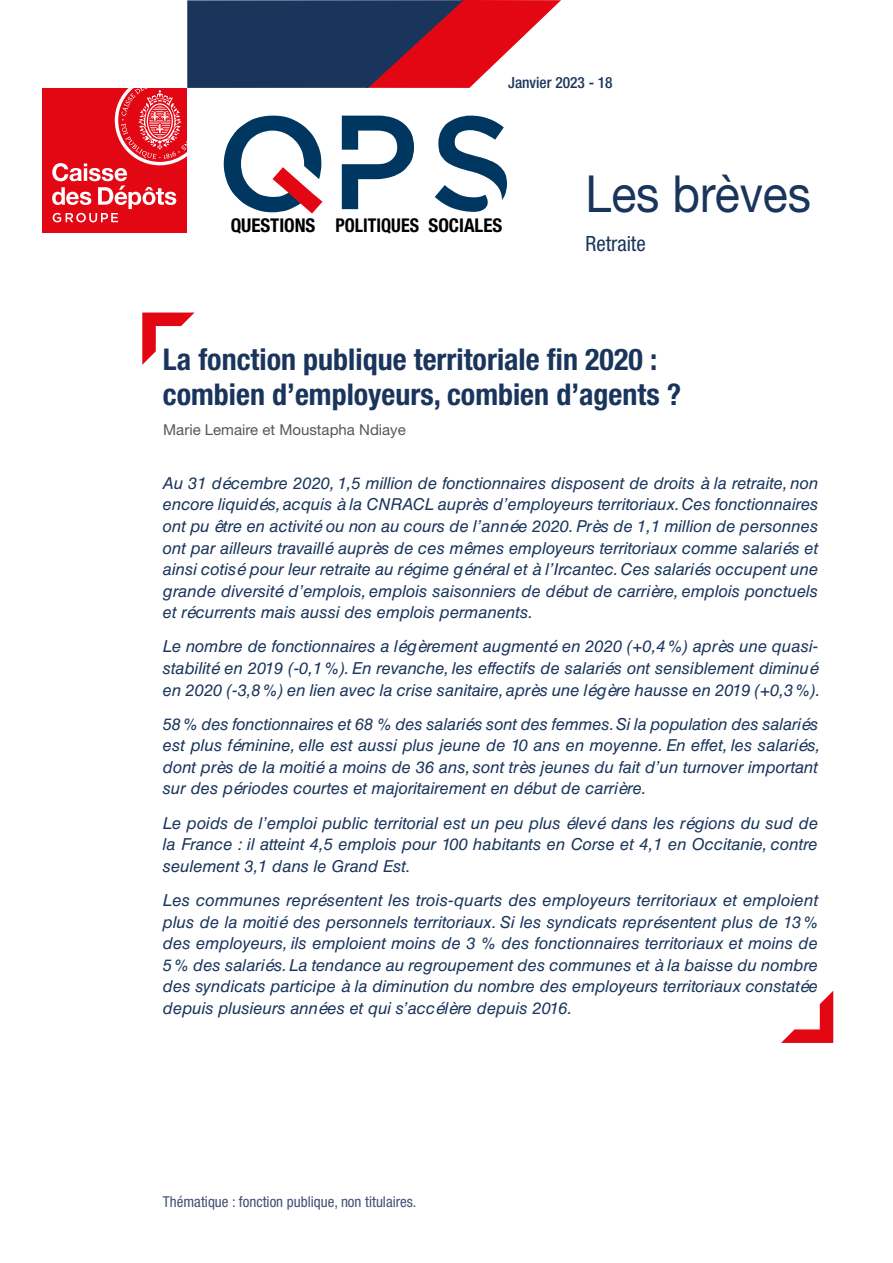
<style>
.page{position:relative;width:893px;height:1263px;background:#fff}
.page>*{position:absolute;margin:0;border:0;box-sizing:border-box;transform-origin:0 0}
.t1{font:51.15px "Helvetica Neue LT Pro";color:#1a355c;scale:.91 1}
.TITRE{font:700 condensed 30px/34.5px "Helvetica Neue LT Std";color:#1a355c}
.t2{font:condensed 21px "Helvetica Neue LT Pro";color:#1a355c}
.t3{font:700 condensed 19.05px "Helvetica Neue LT Std";color:#000}
.Texte_9{font:italic 16.5px/21.6px "Helvetica LT Std";color:#1a355c;text-align:justify}
.t4{font:500 condensed 15.45px "Helvetica Neue LT Pro";color:#1a355c}
.Texte_9-2{font:condensed 15px "Helvetica Neue LT Pro";color:#434f74}
.Texte_paragraphe{font:15px "Helvetica Neue LT Pro";color:#575756}
</style>
<div class="page">
<div style="left:42px;top:88px;width:145px;height:145px;background:#e30613"></div>
<svg style="left:52px;top:0;width:509px;height:222px"></svg>
<svg style="left:781px;top:991px;width:52px;height:52px"></svg>
<svg style="left:142px;top:313px;width:52px;height:52px"></svg>
<p class="t4" style="left:508px;top:73px;width:106px">Janvier 2023 - 18</p>
<p class="t3" style="left:231px;top:213px;width:273px">QUESTIONS POLITIQUES SOCIALES</p>
<h1 class="t1" style="left:585px;top:162px;width:249px">Les brèves</h1>
<p class="t2" style="left:585px;top:231px;width:62px">Retraite</p>
<p class="TITRE" style="left:163px;top:342px;width:520px">La fonction publique territoriale fin 2020 : combien d’employeurs, combien d’agents ?</p>
<p class="Texte_paragraphe" style="left:163px;top:420px;width:244px">Marie Lemaire et Moustapha Ndiaye</p>
<p class="Texte_9" style="left:163px;top:472px;width:657px">Au 31 décembre 2020, 1,5 million de fonctionnaires disposent de droits à la retraite, non encore liquidés, acquis à la CNRACL auprès d’employeurs territoriaux. Ces fonctionnaires ont pu être en activité ou non au cours de l’année 2020. Près de 1,1 million de personnes ont par ailleurs travaillé auprès de ces mêmes employeurs territoriaux comme salariés et ainsi cotisé pour leur retraite au régime général et à l’Ircantec. Ces salariés occupent une grande diversité d’emplois, emplois saisonniers de début de carrière, emplois ponctuels et récurrents mais aussi des emplois permanents.</p>
<p class="Texte_9" style="left:163px;top:636px;width:659px;text-align:left">Le nombre de fonctionnaires a légèrement augmenté en 2020 (+0,4%) après une quasi&shy;stabilité en 2019 (-0,1%). En revanche, les effectifs de salariés ont sensiblement diminué en 2020 (-3,8%) en lien avec la crise sanitaire, après une légère hausse en 2019 (+0,3%).</p>
<p class="Texte_9" style="left:163px;top:713px;width:659px;text-align:left">58% des fonctionnaires et 68 % des salariés sont des femmes. Si la population des salariés est plus féminine, elle est aussi plus jeune de 10 ans en moyenne. En effet, les salariés, dont près de la moitié a moins de 36 ans, sont très jeunes du fait d’un turnover important sur des périodes courtes et majoritairement en début de carrière.</p>
<p class="Texte_9" style="left:163px;top:812px;width:657px">Le poids de l’emploi public territorial est un peu plus élevé dans les régions du sud de la France : il atteint 4,5 emplois pour 100 habitants en Corse et 4,1 en Occitanie, contre seulement 3,1 dans le Grand Est.</p>
<p class="Texte_9" style="left:163px;top:889px;width:657px">Les communes représentent les trois-quarts des employeurs territoriaux et emploient plus de la moitié des personnels territoriaux. Si les syndicats représentent plus de 13% des employeurs, ils emploient moins de 3 % des fonctionnaires territoriaux et moins de 5% des salariés. La tendance au regroupement des communes et à la baisse du nombre des syndicats participe à la diminution du nombre des employeurs territoriaux constatée depuis plusieurs années et qui s’accélère depuis 2016.</p>
<p class="Texte_9-2" style="left:163px;top:1192px;width:255px">Thématique : fonction publique, non titulaires.</p>
</div>
